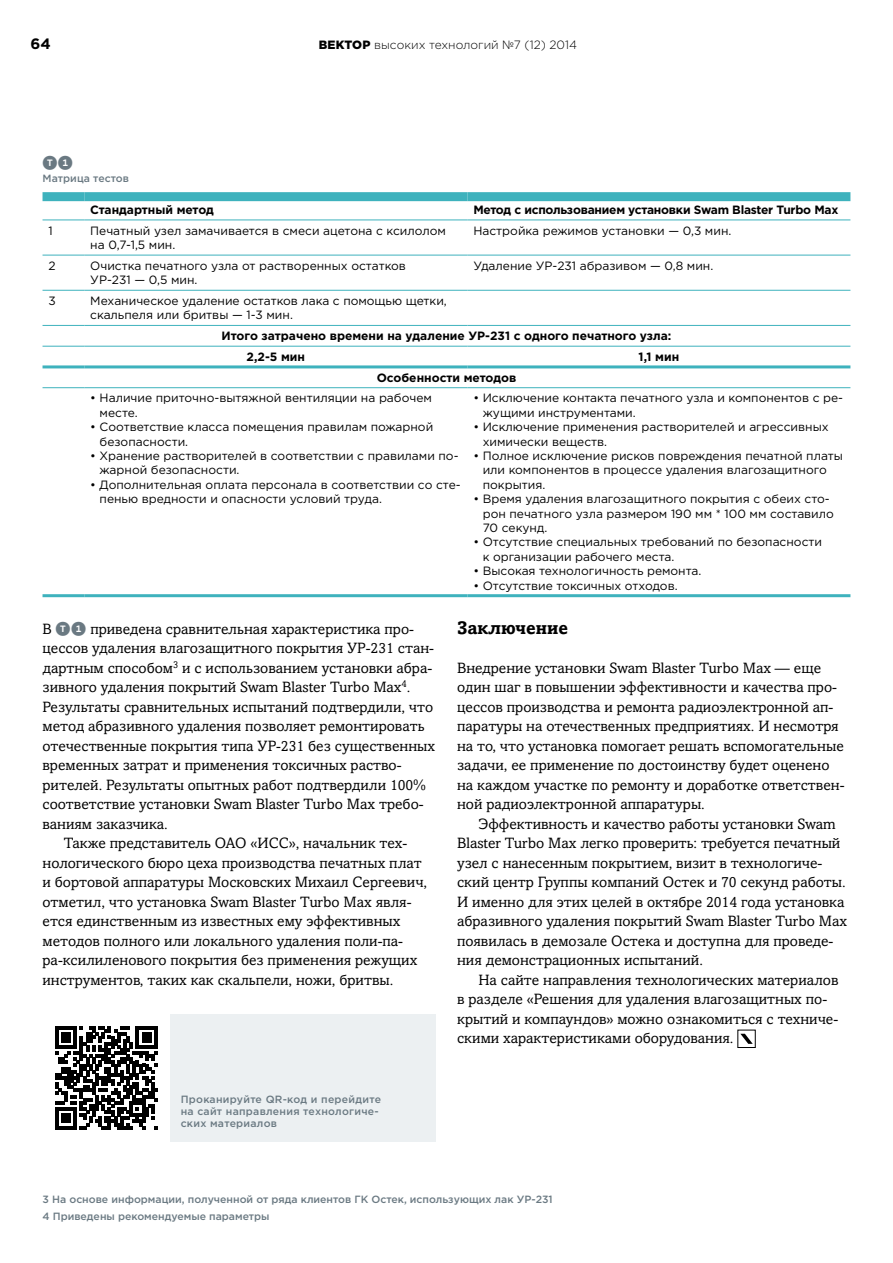
<style>
.page{position:relative;width:893px;height:1263px;background:#fff}
.page>*{position:absolute;margin:0;border:0;box-sizing:border-box;transform-origin:0 0}
.t1{font:700 18px "Amasis MTW1 G";color:#000}
.t2{font:15px/19.5px "Amasis MTW1 G";color:#000}
.t3{font:15px "Whitney Index Black Round Bd";color:#6a7982}
.t4{font:700 15px "Gotham Pro";color:#000}
.t5{font:12px/14.4px "Gotham Pro";color:#000}
.t6{font:700 12px/20.7px "Gotham Pro";color:#000}
.t7{font:700 12px "Gotham Pro";letter-spacing:-.02em;color:#000}
.t8{font:300 12px "Gotham Pro";color:#000}
.t9{font:500 10.5px/17.7px "Gotham Pro";color:#6a7982}
.t10{font:500 10.5px/12px "Gotham Pro";letter-spacing:.025em;color:#6a7982}
.s1{font-weight:900}
.s2{font-family:"Whitney Index Black Round Bd";color:#6a7982}
</style>
<div class="page">
<div style="left:737px;top:1030px;width:19px;height:18px;border:1px solid #000"></div>
<svg style="left:740px;top:1034px;width:13px;height:10px"></svg>
<hr style="left:43px;top:220px;width:41px;height:1px;background:#3eb2bd">
<hr style="left:84px;top:220px;width:383px;height:1px;background:#3eb2bd">
<hr style="left:467px;top:220px;width:383px;height:1px;background:#3eb2bd">
<hr style="left:43px;top:255px;width:41px;height:1px;background:#3eb2bd">
<hr style="left:84px;top:255px;width:383px;height:1px;background:#3eb2bd">
<hr style="left:467px;top:255px;width:383px;height:1px;background:#3eb2bd">
<hr style="left:43px;top:290px;width:41px;height:1px;background:#3eb2bd">
<hr style="left:84px;top:290px;width:383px;height:1px;background:#3eb2bd">
<hr style="left:467px;top:290px;width:383px;height:1px;background:#3eb2bd">
<hr style="left:43px;top:325px;width:41px;height:1px;background:#3eb2bd">
<hr style="left:84px;top:325px;width:383px;height:1px;background:#3eb2bd">
<hr style="left:467px;top:325px;width:383px;height:1px;background:#3eb2bd">
<hr style="left:43px;top:346px;width:41px;height:1px;background:#3eb2bd">
<hr style="left:84px;top:346px;width:383px;height:1px;background:#3eb2bd">
<hr style="left:467px;top:346px;width:383px;height:1px;background:#3eb2bd">
<hr style="left:43px;top:387px;width:41px;height:1px;background:#3eb2bd">
<hr style="left:84px;top:387px;width:383px;height:1px;background:#3eb2bd">
<hr style="left:467px;top:387px;width:383px;height:1px;background:#3eb2bd">
<div style="left:43px;top:192px;width:41px;height:9px;background:#3eb2bd"></div>
<div style="left:84px;top:192px;width:383px;height:9px;background:#3eb2bd"></div>
<div style="left:467px;top:192px;width:383px;height:9px;background:#3eb2bd"></div>
<hr style="left:43px;top:365px;width:41px;height:3px;background:#3eb2bd">
<hr style="left:84px;top:365px;width:383px;height:3px;background:#3eb2bd">
<hr style="left:467px;top:365px;width:383px;height:3px;background:#3eb2bd">
<hr style="left:43px;top:594px;width:41px;height:3px;background:#3eb2bd">
<hr style="left:84px;top:594px;width:383px;height:3px;background:#3eb2bd">
<hr style="left:467px;top:594px;width:383px;height:3px;background:#3eb2bd">
<div style="left:43px;top:1014px;width:393px;height:128px;background:#ecf0f2"></div>
<div style="left:43px;top:1014px;width:127px;height:128px;background:#fff"></div>
<svg style="left:55px;top:1026px;width:103px;height:103px"></svg>
<p class="t4" style="left:31px;top:35px;width:22px">64</p>
<p class="t8" style="left:319px;top:38px;width:260px"><span class="s1">ВЕКТОР</span> высоких технологий №7 (12) 2014</p>
<p class="t3" style="left:43px;top:156px;width:32px">t1</p>
<p class="t9" style="left:43px;top:169px;width:88px">Матрица тестов</p>
<p class="t6" style="left:90px;top:199px;width:125px">Стандартный метод</p>
<p class="t7" style="left:473px;top:203px;width:366px">Метод с использованием установки Swam Blaster Turbo Max</p>
<p class="t5" style="left:49px;top:223px;width:6px">1</p>
<p class="t5" style="left:90px;top:223px;width:357px">Печатный узел замачивается в смеси ацетона с ксилолом на 0,7-1,5 мин.</p>
<p class="t5" style="left:473px;top:223px;width:260px">Настройка режимов установки — 0,3 мин.</p>
<p class="t5" style="left:49px;top:258px;width:9px">2</p>
<p class="t5" style="left:90px;top:258px;width:317px">Очистка печатного узла от растворенных остатков<br>УР-231 — 0,5 мин.</p>
<p class="t5" style="left:473px;top:258px;width:241px">Удаление УР-231 абразивом — 0,8 мин.</p>
<p class="t5" style="left:49px;top:294px;width:9px">3</p>
<p class="t5" style="left:90px;top:294px;width:358px">Механическое удаление остатков лака с помощью щетки, скальпеля или бритвы — 1-3 мин.</p>
<p class="t6" style="left:247px;top:325px;width:426px;text-indent:-25px">Итого затрачено времени на удаление УР-231 с одного печатного узла:<br>2,2-5 мин</p>
<p class="t6" style="left:639px;top:346px;width:42px">1,1 мин</p>
<p class="t6" style="left:377px;top:367px;width:141px">Особенности методов</p>
<p class="t5" style="left:100px;top:391px;width:334px;text-indent:-9px">• Наличие приточно-вытяжной вентиляции на рабочем месте.</p>
<p class="t5" style="left:100px;top:420px;width:335px;text-indent:-9px">• Соответствие класса помещения правилам пожарной безопасности.</p>
<p class="t5" style="left:100px;top:449px;width:360px;text-indent:-9px">• Хранение растворителей в соответствии с правилами по&shy;жарной безопасности.</p>
<p class="t5" style="left:100px;top:477px;width:363px;text-indent:-9px">• Дополнительная оплата персонала в соответствии со сте&shy;пенью вредности и опасности условий труда.</p>
<p class="t5" style="left:483px;top:391px;width:362px;text-indent:-9px">• Исключение контакта печатного узла и компонентов с ре&shy;жущими инструментами.</p>
<p class="t5" style="left:483px;top:420px;width:348px;text-indent:-9px">• Исключение применения растворителей и агрессивных химически веществ.</p>
<p class="t5" style="left:483px;top:449px;width:362px;text-indent:-9px">• Полное исключение рисков повреждения печатной платы или компонентов в процессе удаления влагозащитного покрытия.</p>
<p class="t5" style="left:483px;top:492px;width:353px;text-indent:-9px">• Время удаления влагозащитного покрытия с обеих сто&shy;рон печатного узла размером 190 мм * 100 мм составило<br>70 секунд.</p>
<p class="t5" style="left:483px;top:535px;width:341px;text-indent:-9px">• Отсутствие специальных требований по безопасности к организации рабочего места.</p>
<p class="t5" style="left:473px;top:564px;width:229px">• Высокая технологичность ремонта.</p>
<p class="t5" style="left:473px;top:578px;width:206px">• Отсутствие токсичных отходов.</p>
<p class="t2" style="left:43px;top:620px;width:373px">В <span class="s2">t1</span> приведена сравнительная характеристика про-</p>
<p class="t2" style="left:43px;top:639px;width:393px">цессов удаления влагозащитного покрытия УР-231 стан-</p>
<p class="t2" style="left:43px;top:659px;width:391px">дартным способом<sup>3</sup> и с использованием установки абра-</p>
<p class="t2" style="left:43px;top:678px;width:369px">зивного удаления покрытий Swam Blaster Turbo Max<sup>4</sup>.</p>
<p class="t2" style="left:43px;top:698px;width:392px">Результаты сравнительных испытаний подтвердили, что</p>
<p class="t2" style="left:43px;top:717px;width:384px">метод абразивного удаления позволяет ремонтировать</p>
<p class="t2" style="left:43px;top:737px;width:394px">отечественные покрытия типа УР-231 без существенных</p>
<p class="t2" style="left:43px;top:756px;width:361px">временных затрат и применения токсичных раство-</p>
<p class="t2" style="left:43px;top:776px;width:385px">рителей. Результаты опытных работ подтвердили 100%</p>
<p class="t2" style="left:43px;top:795px;width:383px">соответствие установки Swam Blaster Turbo Max требо-</p>
<p class="t2" style="left:43px;top:815px;width:127px">ваниям заказчика.</p>
<p class="t2" style="left:64px;top:834px;width:345px">Также представитель ОАО «ИСС», начальник тех-</p>
<p class="t2" style="left:43px;top:854px;width:381px">нологического бюро цеха производства печатных плат</p>
<p class="t2" style="left:43px;top:873px;width:386px">и бортовой аппаратуры Московских Михаил Сергеевич,</p>
<p class="t2" style="left:43px;top:893px;width:371px">отметил, что установка Swam Blaster Turbo Max явля-</p>
<p class="t2" style="left:43px;top:912px;width:359px">ется единственным из известных ему эффективных</p>
<p class="t2" style="left:43px;top:932px;width:362px">методов полного или локального удаления поли-па-</p>
<p class="t2" style="left:43px;top:951px;width:376px">ра-ксилиленового покрытия без применения режущих</p>
<p class="t2" style="left:43px;top:971px;width:352px">инструментов, таких как скальпели, ножи, бритвы.</p>
<p class="t10" style="left:181px;top:1093px;width:202px">Проканируйте QR-код и перейдите на сайт направления технологиче&shy;ских материалов</p>
<p class="t1" style="left:457px;top:616px;width:112px">Заключение</p>
<p class="t2" style="left:457px;top:659px;width:389px">Внедрение установки Swam Blaster Turbo Max — еще один шаг в повышении эффективности и качества про&shy;цессов производства и ремонта радиоэлектронной ап&shy;паратуры на отечественных предприятиях. И несмотря на то, что установка помогает решать вспомогательные задачи, ее применение по достоинству будет оценено на каждом участке по ремонту и доработке ответствен&shy;ной радиоэлектронной аппаратуры.</p>
<p class="t2" style="left:457px;top:815px;width:391px;text-indent:21px">Эффективность и качество работы установки Swam Blaster Turbo Max легко проверить: требуется печатный узел с нанесенным покрытием, визит в технологиче&shy;ский центр Группы компаний Остек и 70 секунд работы.<br>И именно для этих целей в октябре 2014 года установка абразивного удаления покрытий Swam Blaster Turbo Max появилась в демозале Остека и доступна для проведе&shy;ния демонстрационных испытаний.</p>
<p class="t2" style="left:457px;top:971px;width:383px;text-indent:21px">На сайте направления технологических материалов в разделе «Решения для удаления влагозащитных по&shy;крытий и компаундов» можно ознакомиться с техниче&shy;скими характеристиками оборудования.</p>
<p class="t9" style="left:43px;top:1190px;width:512px">3 На основе информации, полученной от ряда клиентов ГК Остек, использующих лак УР-231<br>4 Приведены рекомендуемые параметры</p>
</div>
